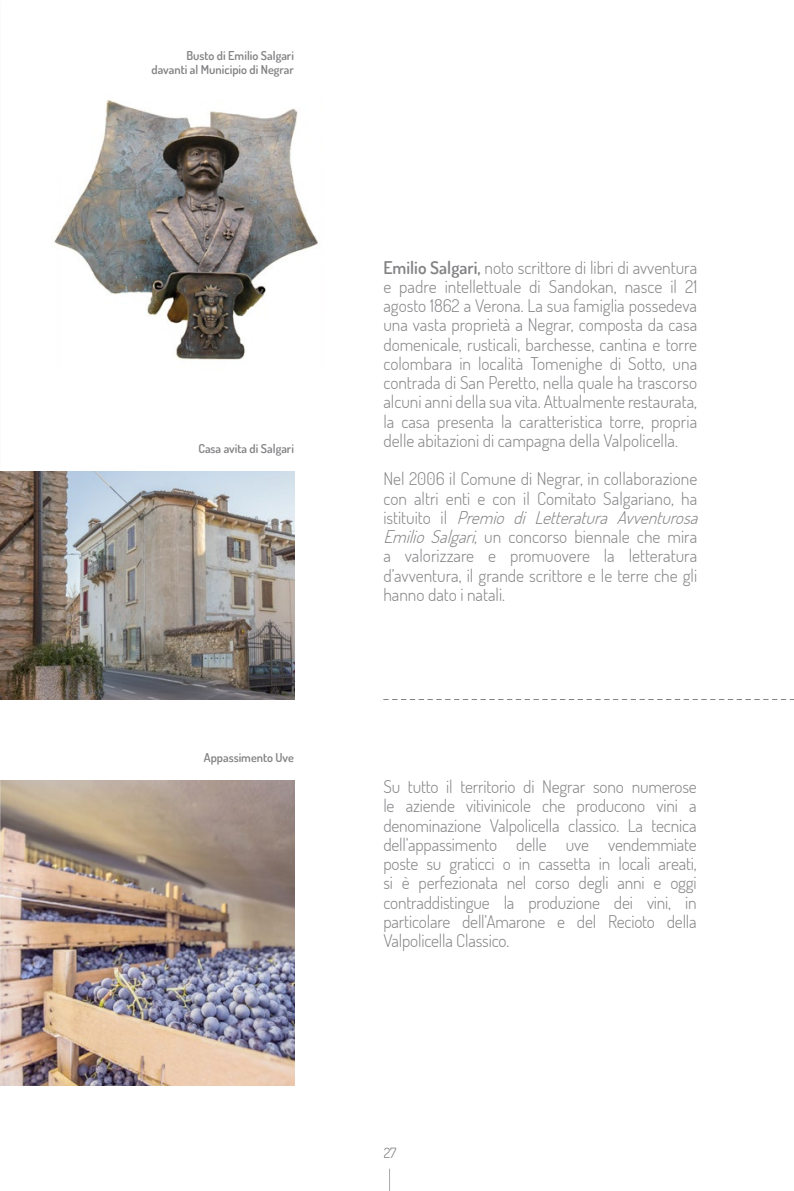
<style>
.page{position:relative;width:794px;height:1191px;background:#fff}
.page>*{position:absolute;margin:0;border:0;box-sizing:border-box;transform-origin:0 0}
.t1{font:300 17.5px/19.2px "Dosis";color:#838386;text-align:justify}
.t2{font:300 14px "Dosis";color:#70706f}
.t3{font:600 12.25px/14px "Dosis";color:#838386;text-align:right}
.s1{font-weight:600}
.s2{font-style:italic}
</style>
<div class="page">
<svg style="left:389px;top:1168px;width:1px;height:23px"></svg>
<img style="left:54px;top:100px;width:265px;height:260px">
<img style="left:1px;top:780px;width:293px;height:305px">
<img style="left:0;top:471px;width:294px;height:228px">
<img style="left:0;top:780px;width:1px;height:305px">
<svg style="left:383px;top:699px;width:411px;height:1px"></svg>
<p class="t3" style="left:151px;top:48px;width:144px">Busto di Emilio Salgari davanti al Municipio di Negrar</p>
<p class="t3" style="left:198px;top:441px;width:97px">Casa avita di Salgari</p>
<p class="t3" style="left:204px;top:750px;width:92px">Appassimento Uve</p>
<p class="t1" style="left:383px;top:257px;width:315px"><span class="s1">Emilio Salgari,</span> noto scrittore di libri di avventura e padre intellettuale di Sandokan, nasce il 21 agosto 1862 a Verona. La sua famiglia possedeva una vasta proprietà a Negrar, composta da casa domenicale, rusticali, barchesse, cantina e torre colombara in località Tomenighe di Sotto, una contrada di San Peretto, nella quale ha trascorso alcuni anni della sua vita. Attualmente restaurata, la casa presenta la caratteristica torre, propria delle abitazioni di campagna della Valpolicella.</p>
<p class="t1" style="left:383px;top:469px;width:321px;text-align:left">Nel 2006 il Comune di Negrar, in collaborazione con altri enti e con il Comitato Salgariano, ha i s t i t u i t o i l <span class="s2">Premio di Letteratura Avventurosa Emilio Salgari</span>, un concorso biennale che mira a valorizzare e promuovere la letteratura d’avventura, il grande scrittore e le terre che gli hanno dato i natali.</p>
<p class="t1" style="left:383px;top:776px;width:315px">Su tutto il territorio di Negrar sono numerose le aziende vitivinicole che producono vini a denominazione Valpolicella classico. La tecnica dell’appassimento delle uve vendemmiate poste su graticci o in cassetta in locali areati, si è perfezionata nel corso degli anni e oggi contraddistingue la produzione dei vini, in particolare dell’Amarone e del Recioto della Valpolicella Classico.</p>
<p class="t2" style="left:384px;top:1143px;width:14px">27</p>
</div>
